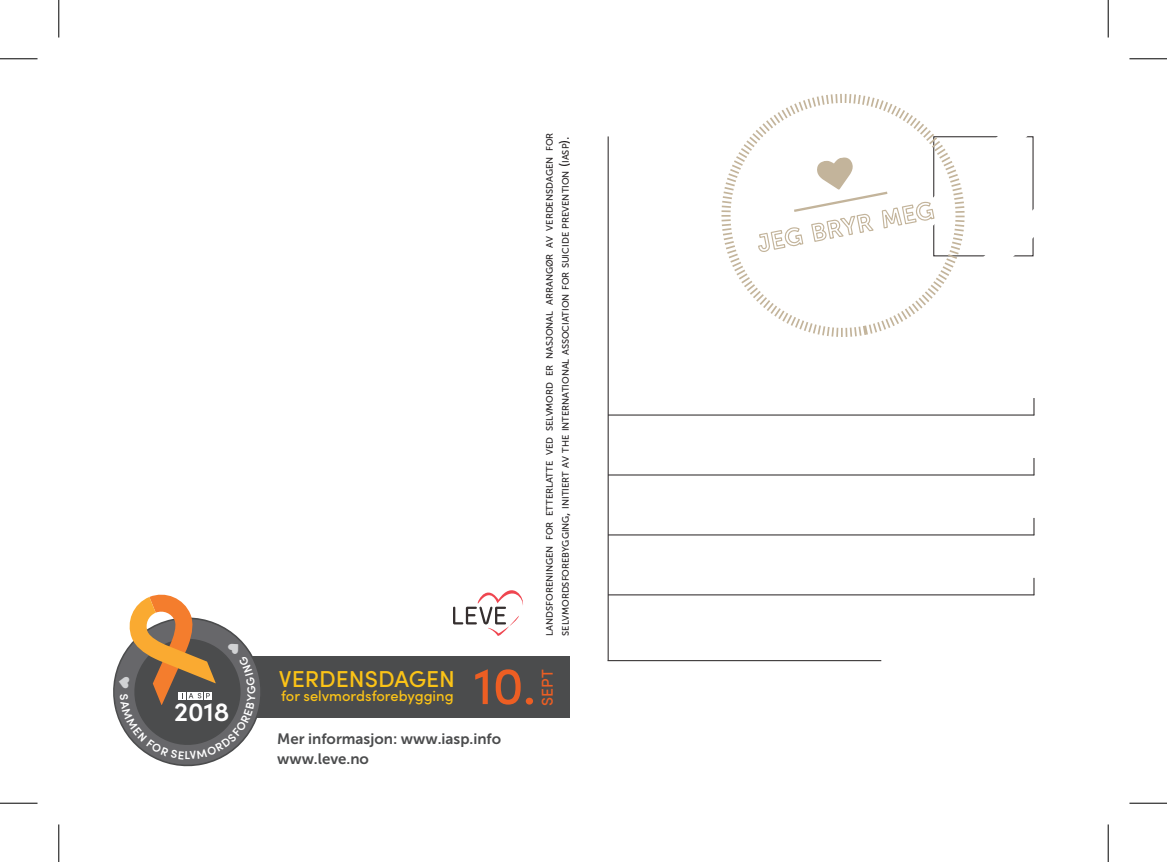
<style>
.page{position:relative;width:1167px;height:862px;background:#fff}
.page>*{position:absolute;margin:0;border:0;box-sizing:border-box;transform-origin:0 0}
.t1{font:500 52.5px "Sofia Pro";color:#ed5e23}
.t2{font:600 26.5px "Sofia Pro";color:#fff}
.t3{font:500 23px "Sofia Pro";color:#fbc317}
.t4{font:500 15.75px "Sofia Pro";color:#ed5e23}
.t5{font:15px/20px "Museo Sans 700";color:#4b4c4d}
.t6{font:500 14.75px "Sofia Pro";color:#fbc317}
.t7{font:9.25px/16px "Museo Sans 500";color:#231f20}
.s1{font-size:13.25px}
</style>
<div class="page">
<hr style="left:607px;top:136px;width:1px;height:524px;background:#231f20">
<hr style="left:608px;top:414px;width:426px;height:1px;background:#231f20">
<hr style="left:608px;top:534px;width:426px;height:1px;background:#231f20">
<hr style="left:608px;top:474px;width:426px;height:1px;background:#231f20">
<hr style="left:608px;top:594px;width:426px;height:1px;background:#231f20">
<hr style="left:607px;top:660px;width:274px;height:1px;background:#231f20">
<svg style="left:1033px;top:398px;width:1px;height:17px"></svg>
<svg style="left:1033px;top:518px;width:1px;height:17px"></svg>
<svg style="left:1033px;top:458px;width:1px;height:17px"></svg>
<svg style="left:1033px;top:578px;width:1px;height:17px"></svg>
<div style="left:247px;top:655px;width:323px;height:62px;background:#4b4c4d"></div>
<svg style="left:721px;top:94px;width:218px;height:243px"></svg>
<svg style="left:757px;top:120px;width:277px;height:168px"></svg>
<svg style="left:453px;top:590px;width:70px;height:46px"></svg>
<hr style="left:0;top:58px;width:38px;height:1px;background:#000">
<hr style="left:1129px;top:58px;width:37px;height:1px;background:#000">
<hr style="left:0;top:802px;width:38px;height:1px;background:#000">
<hr style="left:1129px;top:802px;width:37px;height:1px;background:#000">
<hr style="left:58px;top:0;width:1px;height:38px;background:#000">
<hr style="left:58px;top:824px;width:1px;height:38px;background:#000">
<hr style="left:1107px;top:0;width:1px;height:38px;background:#000">
<hr style="left:1107px;top:824px;width:1px;height:38px;background:#000">
<svg style="left:113px;top:594px;width:155px;height:173px"></svg>
<h2 class="t2" style="left:174px;top:691px;width:57px">2018</h2>
<p class="t7" style="left:542px;top:636px;width:504px;rotate:-90deg">landsforeningen for etterlatte ved selvmord er nasjonal arrangør av verdensdagen for selvmordsforebygging<span class="s1">,</span> initiert av the international association for suicide prevention <span class="s1">(</span>iasp<span class="s1">).</span></p>
<h3 class="t3" style="left:279px;top:661px;width:178px">VERDENSDAGEN</h3>
<h1 class="t1" style="left:474px;top:647px;width:64px">10.</h1>
<h3 class="t4" style="left:535px;top:705px;width:38px;rotate:-90deg">SEPT</h3>
<h3 class="t6" style="left:281px;top:685px;width:174px">for selvmordsforebygging</h3>
<h3 class="t5" style="left:277px;top:729px;width:225px">Mer informasjon: www.iasp.info www.leve.no</h3>
</div>
